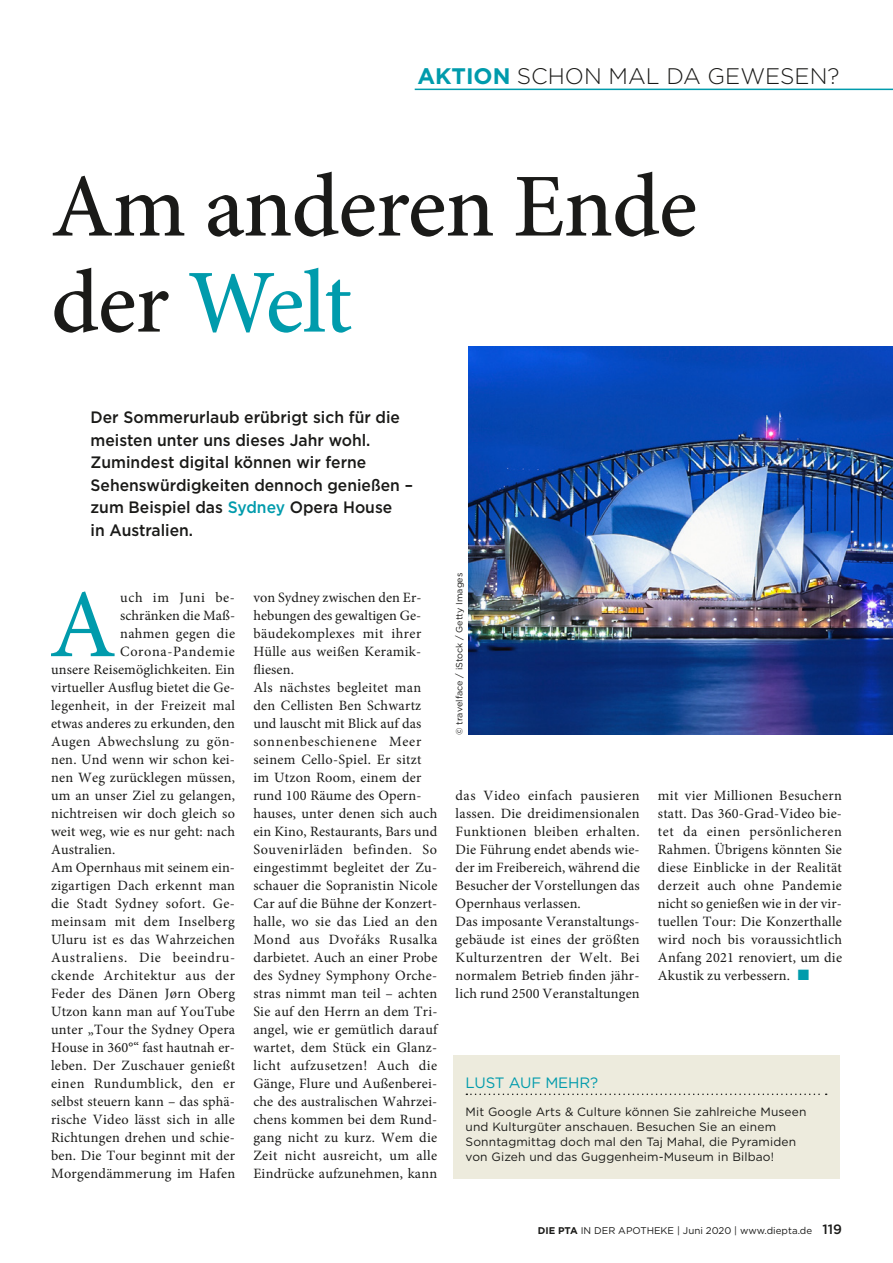
<style>
.page{position:relative;width:893px;height:1263px;background:#fff}
.page>*{position:absolute;margin:0;border:0;box-sizing:border-box;transform-origin:0 0}
.t1{font:97.35px "Minion Pro";color:#009bac}
.t2{font:500 90px/96px "Minion Pro";letter-spacing:-.015em;color:#1a1a18}
.t3{font:300 22.5px "Gotham";color:#1a1a18}
.t4{font:500 16.5px/22.5px "Gotham";color:#1a1a18;scale:.95 1}
.t5{font:15px "Gotham";letter-spacing:-.01em;color:#009bac}
.t6{font:14.25px/18px "Minion Pro";letter-spacing:.015em;color:#1a1a18}
.t7{font:14.25px "Minion Pro";letter-spacing:.04em;color:#1a1a18}
.t8{font:14.25px "Minion Pro";letter-spacing:.045em;color:#1a1a18}
.t9{font:14.25px "Minion Pro";letter-spacing:.05em;color:#1a1a18}
.t10{font:14.25px "Minion Pro";letter-spacing:.035em;color:#1a1a18}
.t11{font:12px/15px "Gotham";letter-spacing:.01em;color:#1a1a18}
.t12{font:9.75px "Gotham";color:#1a1a18}
.t13{font:9px "Gotham";color:#1a1a18}
.s1{font-weight:700;color:#009bac}
.s2{color:#009bac}
.s3{font-weight:700}
.s4{font-weight:500;font-size:13.5px}
</style>
<div class="page">
<img style="left:468px;top:347px;width:425px;height:388px">
<hr style="left:415px;top:89px;width:478px;height:1px;background:#009bac">
<div style="left:453px;top:1055px;width:386px;height:123px;background:#edebdd"></div>
<svg style="left:466px;top:1093px;width:361px;height:2px"></svg>
<h3 class="t3" style="left:417px;top:62px;width:423px"><span class="s1">AKTION</span> SCHON MAL DA GEWESEN?</h3>
<h2 class="t2" style="left:51px;top:159px;width:648px">Am anderen Ende der <span class="s2">Welt</span></h2>
<p class="t4" style="left:91px;top:406px;width:341px">Der Sommerurlaub erübrigt sich für die meisten unter uns dieses Jahr wohl.<br>Zumindest digital können wir ferne Sehenswürdigkeiten dennoch genießen – zum Beispiel das <span class="s2">Sydney</span> Opera House<br>in Australien.</p>
<h1 class="t1" style="left:49px;top:560px;width:69px">A</h1>
<p class="t8" style="left:120px;top:588px;width:116px">uch im Juni be-</p>
<p class="t6" style="left:120px;top:607px;width:116px">schränken die Maß-</p>
<p class="t6" style="left:120px;top:625px;width:116px">nahmen gegen die</p>
<p class="t8" style="left:120px;top:642px;width:116px">Corona-Pandemie</p>
<p class="t6" style="left:51px;top:661px;width:185px">unsere Reisemöglichkeiten. Ein</p>
<p class="t6" style="left:51px;top:679px;width:186px">virtueller Ausflug bietet die Ge-</p>
<p class="t6" style="left:51px;top:697px;width:186px">legenheit, in der Freizeit mal</p>
<p class="t6" style="left:51px;top:715px;width:185px">etwas anderes zu erkunden, den</p>
<p class="t6" style="left:51px;top:733px;width:185px">Augen Abwechslung zu gön-</p>
<p class="t6" style="left:51px;top:751px;width:186px">nen. Und wenn wir schon kei-</p>
<p class="t6" style="left:51px;top:769px;width:186px">nen Weg zurücklegen müssen,</p>
<p class="t6" style="left:51px;top:787px;width:186px">um an unser Ziel zu gelangen,</p>
<p class="t6" style="left:51px;top:805px;width:185px">nichtreisen wir doch gleich so</p>
<p class="t6" style="left:51px;top:823px;width:186px">weit weg, wie es nur geht: nach</p>
<p class="t6" style="left:51px;top:841px;width:66px">Australien.</p>
<p class="t6" style="left:51px;top:859px;width:185px">Am Opernhaus mit seinem ein-</p>
<p class="t6" style="left:51px;top:877px;width:186px">zigartigen Dach erkennt man</p>
<p class="t6" style="left:51px;top:895px;width:185px">die Stadt Sydney sofort. Ge-</p>
<p class="t10" style="left:51px;top:912px;width:185px">meinsam mit dem Inselberg</p>
<p class="t6" style="left:51px;top:931px;width:186px">Uluru ist es das Wahrzeichen</p>
<p class="t9" style="left:51px;top:948px;width:186px">Australiens. Die beeindru-</p>
<p class="t7" style="left:51px;top:966px;width:185px">ckende Architektur aus der</p>
<p class="t6" style="left:51px;top:985px;width:186px">Feder des Dänen Jørn Oberg</p>
<p class="t6" style="left:51px;top:1003px;width:185px">Utzon kann man auf YouTube</p>
<p class="t6" style="left:51px;top:1021px;width:186px">unter „Tour the Sydney Opera</p>
<p class="t6" style="left:51px;top:1039px;width:186px">House in 360°“ fast hautnah er-</p>
<p class="t6" style="left:51px;top:1057px;width:185px">leben. Der Zuschauer genießt</p>
<p class="t7" style="left:51px;top:1074px;width:185px">einen Rundumblick, den er</p>
<p class="t6" style="left:51px;top:1093px;width:186px">selbst steuern kann – das sphä-</p>
<p class="t6" style="left:51px;top:1111px;width:185px">rische Video lässt sich in alle</p>
<p class="t6" style="left:51px;top:1129px;width:186px">Richtungen drehen und schie-</p>
<p class="t6" style="left:51px;top:1147px;width:185px">ben. Die Tour beginnt mit der</p>
<p class="t6" style="left:51px;top:1165px;width:186px">Morgendämmerung im Hafen</p>
<p class="t6" style="left:253px;top:589px;width:186px">von Sydney zwischen den Er&shy;hebungen des gewaltigen Ge&shy;bäudekomplexes mit ihrer<br>Hülle aus weißen Keramik&shy;fliesen.<br>Als nächstes begleitet man den Cellisten Ben Schwartz und lauscht mit Blick auf das sonnenbeschienene Meer seinem Cello-Spiel. Er sitzt im Utzon Room, einem der rund 100 Räume des Opern&shy;hauses, unter denen sich auch ein Kino, Restaurants, Bars und<br>Souvenirläden befinden. So eingestimmt begleitet der Zu&shy;schauer die Sopranistin Nicole<br>Car auf die Bühne der Konzert&shy;halle, wo sie das Lied an den<br>Mond aus Dvořáks Rusalka darbietet. Auch an einer Probe des Sydney Symphony Orche&shy;stras nimmt man teil – achten<br>Sie auf den Herrn an dem Tri&shy;angel, wie er gemütlich darauf wartet, dem Stück ein Glanz&shy;licht aufzusetzen! Auch die<br>Gänge, Flure und Außenberei&shy;che des australischen Wahrzei&shy;chens kommen bei dem Rund&shy;gang nicht zu kurz. Wem die<br>Zeit nicht ausreicht, um alle<br>Eindrücke aufzunehmen, kann</p>
<p class="t13" style="left:454px;top:735px;width:164px;rotate:-90deg">© travelface / iStock / Getty Images</p>
<p class="t6" style="left:456px;top:786px;width:186px">das Video einfach pausieren lassen. Die dreidimensionalen<br>Funktionen bleiben erhalten.<br>Die Führung endet abends wie&shy;der im Freibereich, während die<br>Besucher der Vorstellungen das<br>Opernhaus verlassen.<br>Das imposante Veranstaltungs&shy;gebäude ist eines der größten<br>Kulturzentren der Welt. Bei normalem Betrieb finden jähr&shy;lich rund 2500 Veranstaltungen</p>
<p class="t6" style="left:658px;top:786px;width:186px;text-align:justify">mit vier Millionen Besuchern statt. Das 360-Grad-Video bie&shy;tet da einen persönlicheren Rahmen. Übrigens könnten Sie diese Einblicke in der Realität derzeit auch ohne Pandemie nicht so genießen wie in der vir&shy;tuellen Tour: Die Konzerthalle wird noch bis voraussichtlich Anfang 2021 renoviert, um die Akustik zu verbessern. <span class="s2">■</span></p>
<p class="t5" style="left:466px;top:1073px;width:134px">LUST AUF MEHR?</p>
<p class="t11" style="left:466px;top:1104px;width:342px">Mit Google Arts &amp; Culture können Sie zahlreiche Museen und Kulturgüter anschauen. Besuchen Sie an einem Sonntagmittag doch mal den Taj Mahal, die Pyramiden von Gizeh und das Guggenheim-Museum in Bilbao!</p>
<p class="t12" style="left:538px;top:1224px;width:306px"><span class="s3">DIE PTA</span> IN DER APOTHEKE | Juni 2020 | www.diepta.de <span class="s4">119</span></p>
</div>
